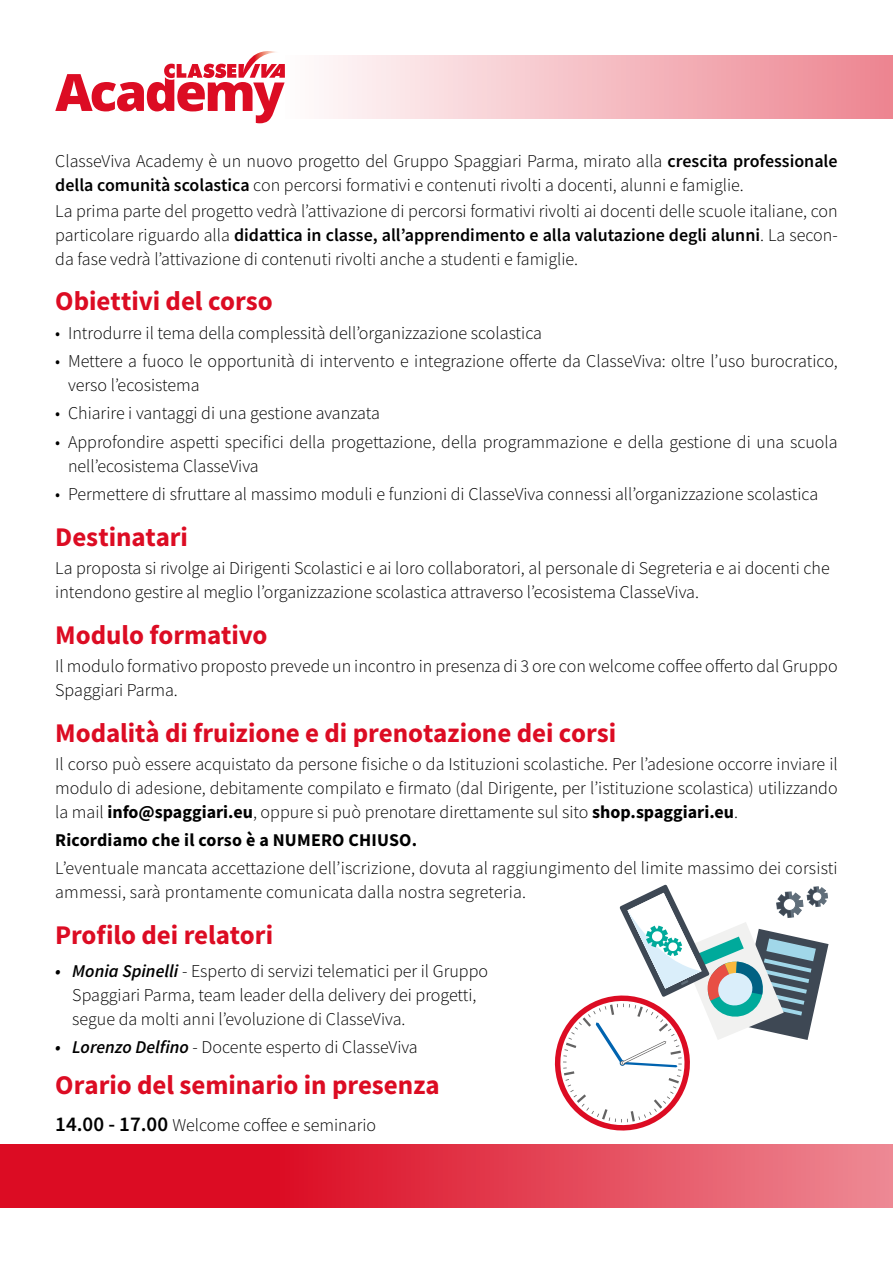
<style>
.page{position:relative;width:893px;height:1263px;background:#fff}
.page>*{position:absolute;margin:0;border:0;box-sizing:border-box;transform-origin:0 0}
.t1{font:700 27px "Source Sans Pro";letter-spacing:-.005em;color:#dc0c23}
.t2{font:300 18px/24px "Source Sans Pro";color:#000}
.t3{font:700 18px "Source Sans Pro";letter-spacing:.01em;color:#000}
.s1{font-weight:600}
.s2{font-weight:700}
.s3{font-weight:600;font-style:italic}
.s4{font-weight:600;font-size:21px}
</style>
<div class="page">
<svg style="left:0;top:1144px;width:893px;height:64px;background:#e2374a"></svg>
<div style="left:285px;top:55px;width:608px;height:64px;background:linear-gradient(to right,#fefdfd,#ed8490)"></div>
<svg style="left:55px;top:51px;width:230px;height:72px"></svg>
<svg style="left:554px;top:884px;width:275px;height:247px"></svg>
<p class="t2" style="left:55px;top:149px;width:784px">ClasseViva Academy è un nuovo progetto del Gruppo Spaggiari Parma, mirato alla <span class="s1">crescita professionale della comunità scolastica</span> con percorsi formativi e contenuti rivolti a docenti, alunni e famiglie.</p>
<p class="t2" style="left:55px;top:199px;width:784px;text-align:justify">La prima parte del progetto vedrà l’attivazione di percorsi formativi rivolti ai docenti delle scuole italiane, con particolare riguardo alla <span class="s1">didattica in classe, all’apprendimento e alla valutazione degli alunni</span>. La secon&shy;da fase vedrà l’attivazione di contenuti rivolti anche a studenti e famiglie.</p>
<h1 class="t1" style="left:55px;top:283px;width:219px">Obiettivi del corso</h1>
<p class="t2" style="left:55px;top:321px;width:488px">• Introdurre il tema della complessità dell’organizzazione scolastica</p>
<p class="t2" style="left:68px;top:349px;width:771px;text-indent:-13px">• Mettere a fuoco le opportunità di intervento e integrazione offerte da ClasseViva: oltre l’uso burocratico, verso l’ecosistema</p>
<p class="t2" style="left:55px;top:401px;width:326px">• Chiarire i vantaggi di una gestione avanzata</p>
<p class="t2" style="left:68px;top:430px;width:771px;text-indent:-13px">• Approfondire aspetti specifici della progettazione, della programmazione e della gestione di una scuola nell’ecosistema ClasseViva</p>
<p class="t2" style="left:55px;top:482px;width:764px">• Permettere di sfruttare al massimo moduli e funzioni di ClasseViva connessi all’organizzazione scolastica</p>
<h1 class="t1" style="left:55px;top:518px;width:134px">Destinatari</h1>
<p class="t2" style="left:55px;top:556px;width:776px">La proposta si rivolge ai Dirigenti Scolastici e ai loro collaboratori, al personale di Segreteria e ai docenti che intendono gestire al meglio l’organizzazione scolastica attraverso l’ecosistema ClasseViva.</p>
<h1 class="t1" style="left:55px;top:616px;width:214px">Modulo formativo</h1>
<p class="t2" style="left:55px;top:654px;width:784px">Il modulo formativo proposto prevede un incontro in presenza di 3 ore con welcome coffee offerto dal Gruppo<br>Spaggiari Parma.</p>
<h1 class="t1" style="left:55px;top:714px;width:562px">Modalità di fruizione e di prenotazione dei corsi</h1>
<p class="t2" style="left:55px;top:752px;width:784px;text-align:justify">Il corso può essere acquistato da persone fisiche o da Istituzioni scolastiche. Per l’adesione occorre inviare il modulo di adesione, debitamente compilato e firmato (dal Dirigente, per l’istituzione scolastica) utilizzando la mail <span class="s2">info@spaggiari.eu</span>, oppure si può prenotare direttamente sul sito <span class="s2">shop.spaggiari.eu</span>.</p>
<p class="t3" style="left:55px;top:828px;width:363px">Ricordiamo che il corso è a NUMERO CHIUSO.</p>
<p class="t2" style="left:55px;top:856px;width:784px">L’eventuale mancata accettazione dell’iscrizione, dovuta al raggiungimento del limite massimo dei corsisti ammessi, sarà prontamente comunicata dalla nostra segreteria.</p>
<h1 class="t1" style="left:55px;top:917px;width:219px">Profilo dei relatori</h1>
<p class="t2" style="left:72px;top:959px;width:417px;text-indent:-17px"><span class="s3">• Monia Spinelli</span> - Esperto di servizi telematici per il Gruppo<br>Spaggiari Parma, team leader della delivery dei progetti, segue da molti anni l’evoluzione di ClasseViva.</p>
<p class="t2" style="left:55px;top:1035px;width:364px"><span class="s3">• Lorenzo Delfino</span> - Docente esperto di ClasseViva</p>
<h1 class="t1" style="left:55px;top:1066px;width:386px">Orario del seminario in presenza</h1>
<p class="t2" style="left:55px;top:1112px;width:322px"><span class="s4">14.00 - 17.00</span> Welcome coffee e seminario</p>
</div>
